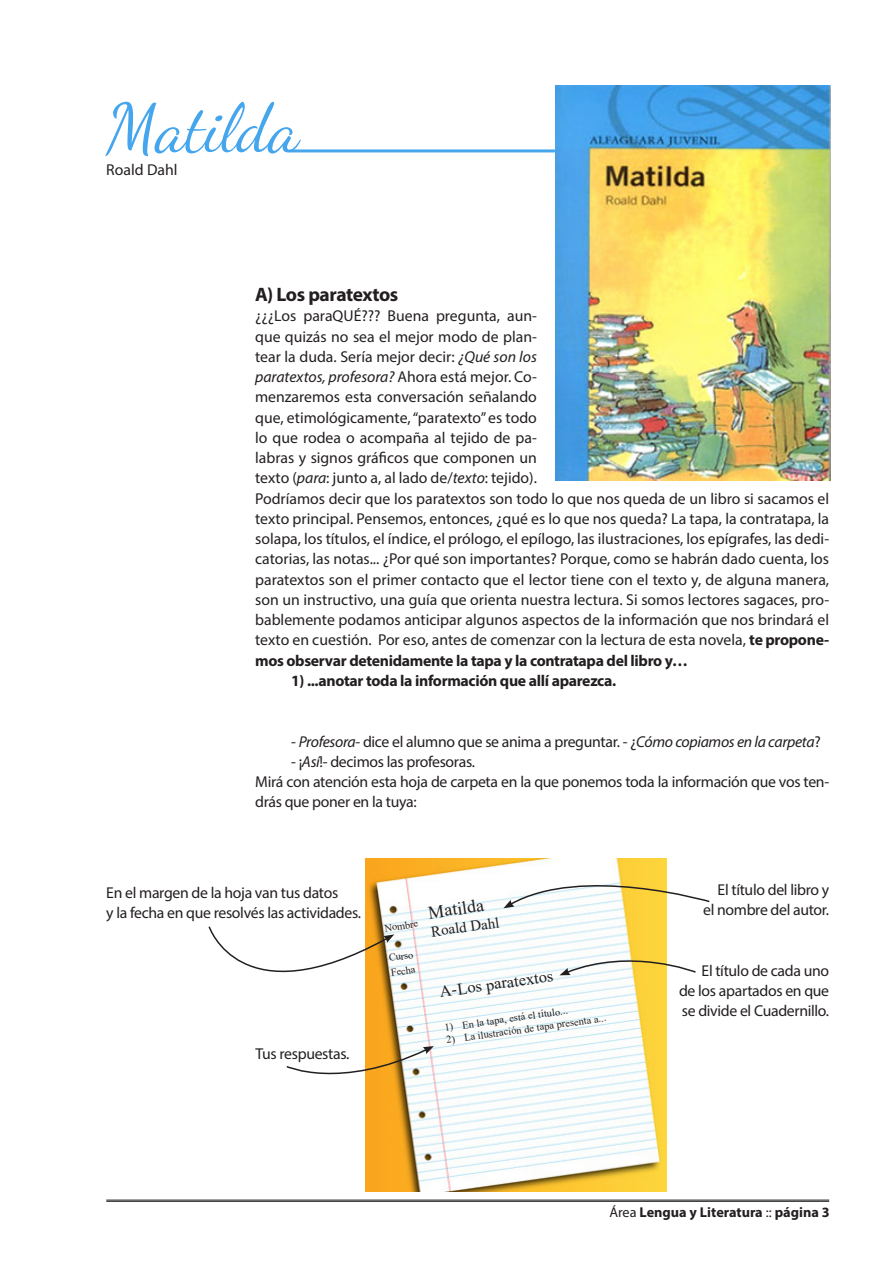
<style>
.page{position:relative;width:893px;height:1263px;background:#fff}
.page>*{position:absolute;margin:0;border:0;box-sizing:border-box;transform-origin:0 0}
.t1{font:67.5px "Dancing Script";color:#45a6ed}
.t2{font:700 19.5px "Myriad Pro";letter-spacing:-.025em;color:#231f20}
.t3{font:18px "Times New Roman";color:#231f20}
.t4{font:16.5px "Times New Roman";color:#231f20}
.t5{font:15.75px/20.2px "Myriad Pro";color:#231f20}
.t6{font:15.75px/20.2px "Myriad Pro";letter-spacing:-.02em;color:#231f20}
.t7{font:700 15.75px "Myriad Pro";letter-spacing:-.02em;color:#231f20}
.t8{font:15px "Times New Roman";color:#231f20}
.t9{font:700 14.25px "Myriad Pro";color:#231f20}
.t10{font:10.5px "Times New Roman";color:#231f20}
.s1{font-style:italic}
.s2{font-weight:700}
.s3{font-weight:400}
</style>
<div class="page">
<hr style="left:106px;top:1200px;width:723px;height:1px;background:#231f20">
<hr style="left:106px;top:1201px;width:723px;height:1px;background:#231f20">
<img style="left:555px;top:85px;width:275px;height:396px">
<hr style="left:288px;top:149px;width:267px;height:3px;background:#45a6ed">
<img style="left:366px;top:858px;width:301px;height:333px">
<svg style="left:286px;top:1046px;width:148px;height:44px"></svg>
<svg style="left:208px;top:925px;width:186px;height:94px"></svg>
<svg style="left:503px;top:864px;width:207px;height:44px"></svg>
<svg style="left:559px;top:947px;width:137px;height:28px"></svg>
<p class="t1" style="left:106px;top:88px;width:194px">Matilda</p>
<p class="t5" style="left:106px;top:159px;width:73px">Roald Dahl</p>
<p class="t2" style="left:255px;top:282px;width:145px">A) Los paratextos</p>
<p class="t5" style="left:255px;top:306px;width:576px">¿¿¿Los paraQUÉ??? Buena pregunta, aun-<br>que quizás no sea el mejor modo de plan-<br>tear la duda. Sería mejor decir: <span class="s1">¿Qué son los<br>paratextos, profesora?</span> Ahora está mejor. Co-<br>menzaremos esta conversación señalando<br>que, etimológicamente, “paratexto” es todo<br>lo que rodea o acompaña al tejido de pa-<br>labras y signos gráficos que componen un<br>texto (<span class="s1">para</span>: junto a, al lado de/<span class="s1">texto</span>: tejido).<br>Podríamos decir que los paratextos son todo lo que nos queda de un libro si sacamos el texto principal. Pensemos, entonces, ¿qué es lo que nos queda? La tapa, la contratapa, la solapa, los títulos, el índice, el prólogo, el epílogo, las ilustraciones, los epígrafes, las dedi&shy;catorias, las notas... ¿Por qué son importantes? Porque, como se habrán dado cuenta, los paratextos son el primer contacto que el lector tiene con el texto y, de alguna manera, son un instructivo, una guía que orienta nuestra lectura. Si somos lectores sagaces, pro&shy;bablemente podamos anticipar algunos aspectos de la información que nos brindará el texto en cuestión. Por eso, antes de comenzar con la lectura de esta novela, <span class="s2">te propone&shy;mos observar detenidamente la tapa y la contratapa del libro y…</span></p>
<p class="t7" style="left:291px;top:670px;width:327px">1) ...anotar toda la información que allí aparezca.</p>
<p class="t6" style="left:291px;top:731px;width:531px">- <span class="s1">Profesora</span>- dice el alumno que se anima a preguntar. - ¿<span class="s1">Cómo copiamos en la carpeta</span>?</p>
<p class="t6" style="left:291px;top:751px;width:185px">- ¡<span class="s1">Así</span>!- decimos las profesoras.</p>
<p class="t6" style="left:255px;top:771px;width:576px">Mirá con atención esta hoja de carpeta en la que ponemos toda la información que vos ten&shy;drás que poner en la tuya:</p>
<p class="t6" style="left:106px;top:882px;width:256px">En el margen de la hoja van tus datos<br>y la fecha en que resolvés las actividades.</p>
<p class="t6" style="left:718px;top:879px;width:113px">El título del libro y</p>
<p class="t3" style="left:427px;top:900px;width:57px;rotate:-8deg">Matilda</p>
<p class="t8" style="left:430px;top:921px;width:70px;rotate:-8deg">Roald Dahl</p>
<p class="t4" style="left:438px;top:980px;width:116px;rotate:-8deg">A-Los paratextos</p>
<p class="t10" style="left:444px;top:1020px;width:126px;rotate:-8deg">1) En la tapa, está el título...</p>
<p class="t6" style="left:703px;top:899px;width:128px">el nombre del autor.</p>
<p class="t10" style="left:384px;top:921px;width:35px;rotate:-8deg">Nombre</p>
<p class="t10" style="left:388px;top:950px;width:26px;rotate:-8deg">Curso</p>
<p class="t10" style="left:390px;top:965px;width:26px;rotate:-8deg">Fecha</p>
<p class="t5" style="left:679px;top:960px;width:152px;text-align:justify;text-indent:22px">El título de cada uno de los apartados en que se divide el Cuadernillo.</p>
<p class="t10" style="left:445px;top:1033px;width:163px;rotate:-8deg">2) La ilustración de tapa presenta a...</p>
<p class="t6" style="left:255px;top:1043px;width:95px">Tus respuestas.</p>
<p class="t9" style="left:609px;top:1203px;width:222px"><span class="s3">Área</span> Lengua y Literatura <span class="s3">::</span> página 3</p>
</div>
